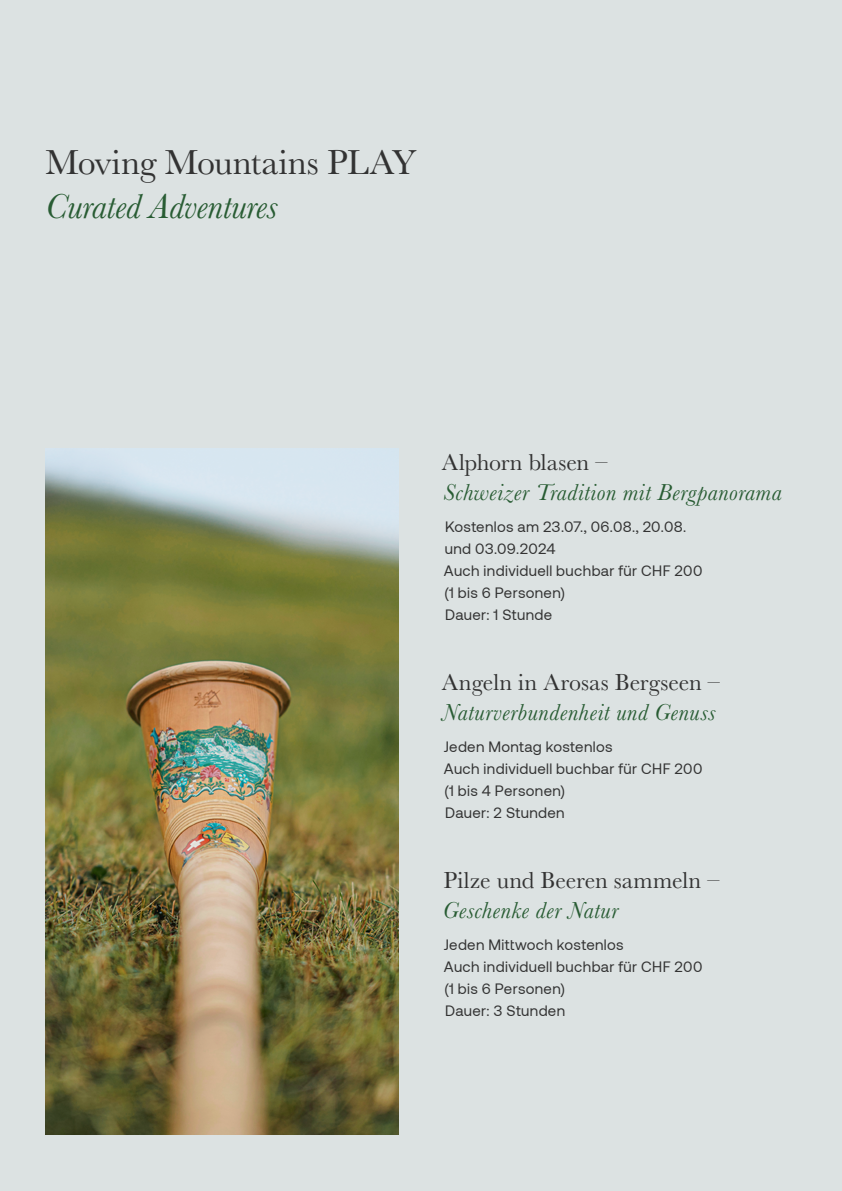
<style>
.page{position:relative;width:842px;height:1191px;background:#dce2e2}
.page>*{position:absolute;margin:0;border:0;box-sizing:border-box;transform-origin:0 0}
.t1{font:36px "Baskerville";letter-spacing:-.005em;color:#333}
.t2{font:italic 36px "Baskerville";letter-spacing:-.005em;color:#285c33}
.t3{font:italic 24px "Baskerville";letter-spacing:.025em;color:#285c33}
.t4{font:24px "Baskerville";color:#333}
.t5{font:15px/22px "Aeonik";letter-spacing:.025em;color:#333}
</style>
<div class="page">
<img style="left:45px;top:448px;width:353px;height:686px">
<h1 class="t1" style="left:45px;top:139px;width:373px">Moving Mountains PLAY</h1>
<h1 class="t2" style="left:45px;top:182px;width:234px">Curated Adventures</h1>
<h2 class="t4" style="left:442px;top:446px;width:167px">Alphorn blasen –</h2>
<h2 class="t3" style="left:443px;top:476px;width:340px">Schweizer Tradition mit Bergpanorama</h2>
<p class="t5" style="left:444px;top:515px;width:260px">Kostenlos am 23.07., 06.08., 20.08. und 03.09.2024<br>Auch individuell buchbar für CHF 200 (1 bis 6 Personen)<br>Dauer: 1 Stunde</p>
<h2 class="t4" style="left:442px;top:666px;width:279px">Angeln in Arosas Bergseen –</h2>
<h2 class="t3" style="left:442px;top:696px;width:275px">Naturverbundenheit und Genuss</h2>
<p class="t5" style="left:444px;top:735px;width:260px">Jeden Montag kostenlos<br>Auch individuell buchbar für CHF 200 (1 bis 4 Personen)<br>Dauer: 2 Stunden</p>
<h2 class="t4" style="left:443px;top:864px;width:277px">Pilze und Beeren sammeln –</h2>
<h2 class="t3" style="left:443px;top:894px;width:177px">Geschenke der Natur</h2>
<p class="t5" style="left:444px;top:933px;width:260px">Jeden Mittwoch kostenlos<br>Auch individuell buchbar für CHF 200 (1 bis 6 Personen)<br>Dauer: 3 Stunden</p>
</div>
